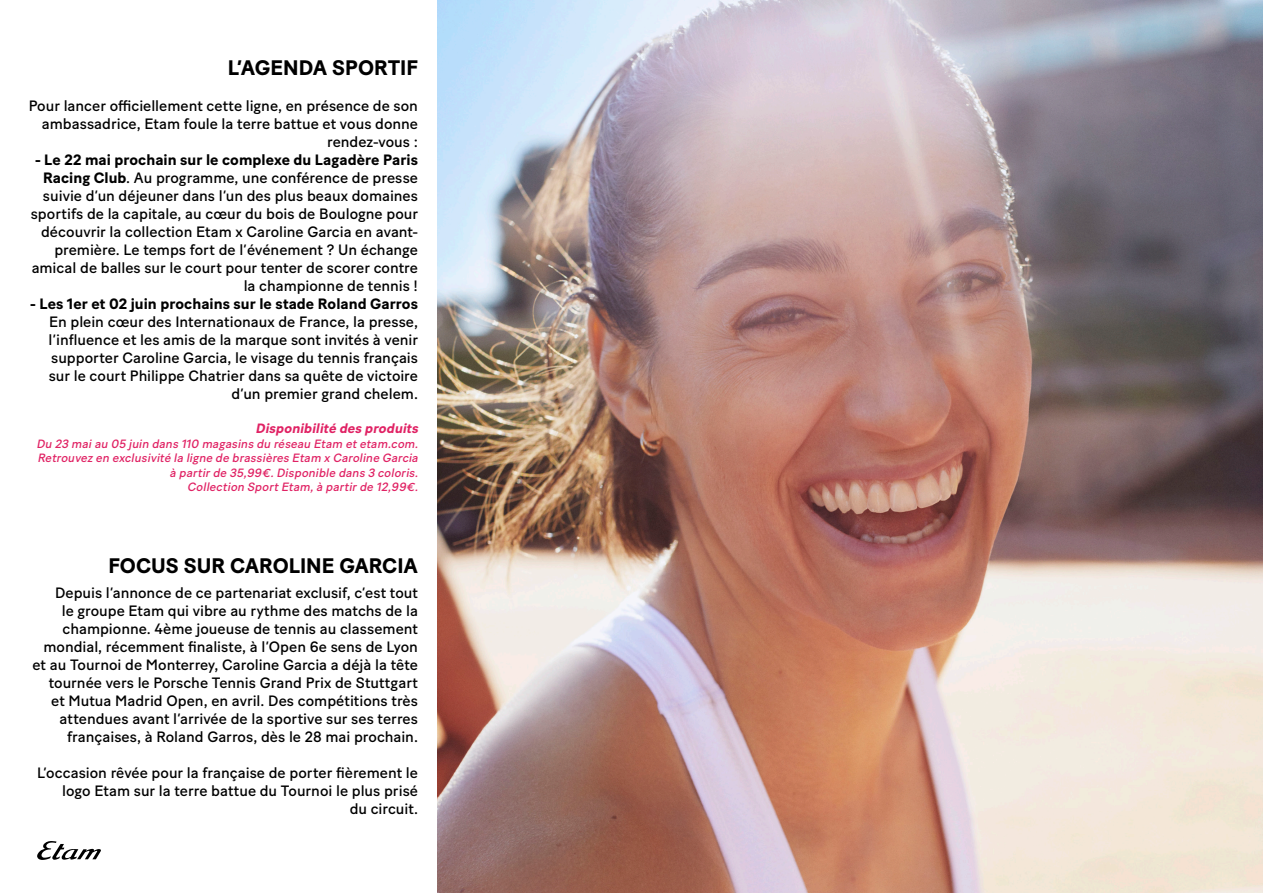
<style>
.page{position:relative;width:1263px;height:893px;background:#fff}
.page>*{position:absolute;margin:0;border:0;box-sizing:border-box;transform-origin:0 0}
.t1{font:700 21px "Baton Turbo";color:#000}
.t2{font:15px/18px "Baton Turbo";color:#000;text-align:right}
.t3{font:700 15px "Baton Turbo";letter-spacing:.005em;color:#000}
.t4{font:italic 700 13.5px "Baton Turbo";color:#e02264}
.t5{font:italic 12px/14.4px "Baton Turbo";color:#e02264;text-align:right}
.s1{font-weight:700}
</style>
<div class="page">
<img style="left:437px;top:0;width:826px;height:893px">
<svg style="left:37px;top:841px;width:64px;height:19px"></svg>
<p class="t1" style="left:228px;top:52px;width:191px">L’AGENDA SPORTIF</p>
<p class="t2" style="left:29px;top:96px;width:391px">Pour lancer officiellement cette ligne, en présence de son ambassadrice, Etam foule la terre battue et vous donne rendez-vous :</p>
<p class="t2" style="left:31px;top:150px;width:389px"><span class="s1">- Le 22 mai prochain sur le complexe du Lagadère Paris Racing Club</span>. Au programme, une conférence de presse suivie d’un déjeuner dans l’un des plus beaux domaines sportifs de la capitale, au cœur du bois de Boulogne pour découvrir la collection Etam x Caroline Garcia en avant&shy;première. Le temps fort de l’événement ? Un échange amical de balles sur le court pour tenter de scorer contre la championne de tennis !</p>
<p class="t3" style="left:30px;top:293px;width:389px">- Les 1er et 02 juin prochains sur le stade Roland Garros</p>
<p class="t2" style="left:49px;top:312px;width:371px">En plein cœur des Internationaux de France, la presse, l’influence et les amis de la marque sont invités à venir supporter Caroline Garcia, le visage du tennis français sur le court Philippe Chatrier dans sa quête de victoire d’un premier grand chelem.</p>
<p class="t4" style="left:255px;top:418px;width:167px">Disponibilité des produits</p>
<p class="t5" style="left:36px;top:435px;width:386px">Du 23 maiau 05 juin dans 110 magasins du réseau Etam etetam.com.<br>Retrouvez en exclusivité la ligne de brassières Etam x Caroline Garcia à partirde 35,99€.Disponible dans 3 coloris.</p>
<p class="t5" style="left:187px;top:479px;width:235px">Collection SportEtam,à partirde 12,99€.</p>
<p class="t1" style="left:109px;top:549px;width:311px">FOCUS SUR CAROLINE GARCIA</p>
<p class="t2" style="left:32px;top:583px;width:387px">Depuis l’annonce de ce partenariat exclusif, c’est tout<br>le groupe Etam qui vibre au rythme des matchs de la championne. 4ème joueuse de tennis au classement mondial, récemment finaliste, à l’Open 6e sens de Lyon et au Tournoi de Monterrey, Caroline Garcia a déjà la tête tournée vers le Porsche Tennis Grand Prix de Stuttgart et Mutua Madrid Open, en avril. Des compétitions très attendues avant l’arrivée de la sportive sur ses terres françaises, à Roland Garros, dès le 28 mai prochain.</p>
<p class="t2" style="left:37px;top:763px;width:382px">L’occasion rêvée pour la française de porter fièrement le logo Etam sur la terre battue du Tournoi le plus prisé</p>
<p class="t2" style="left:350px;top:799px;width:70px">du circuit.</p>
</div>
